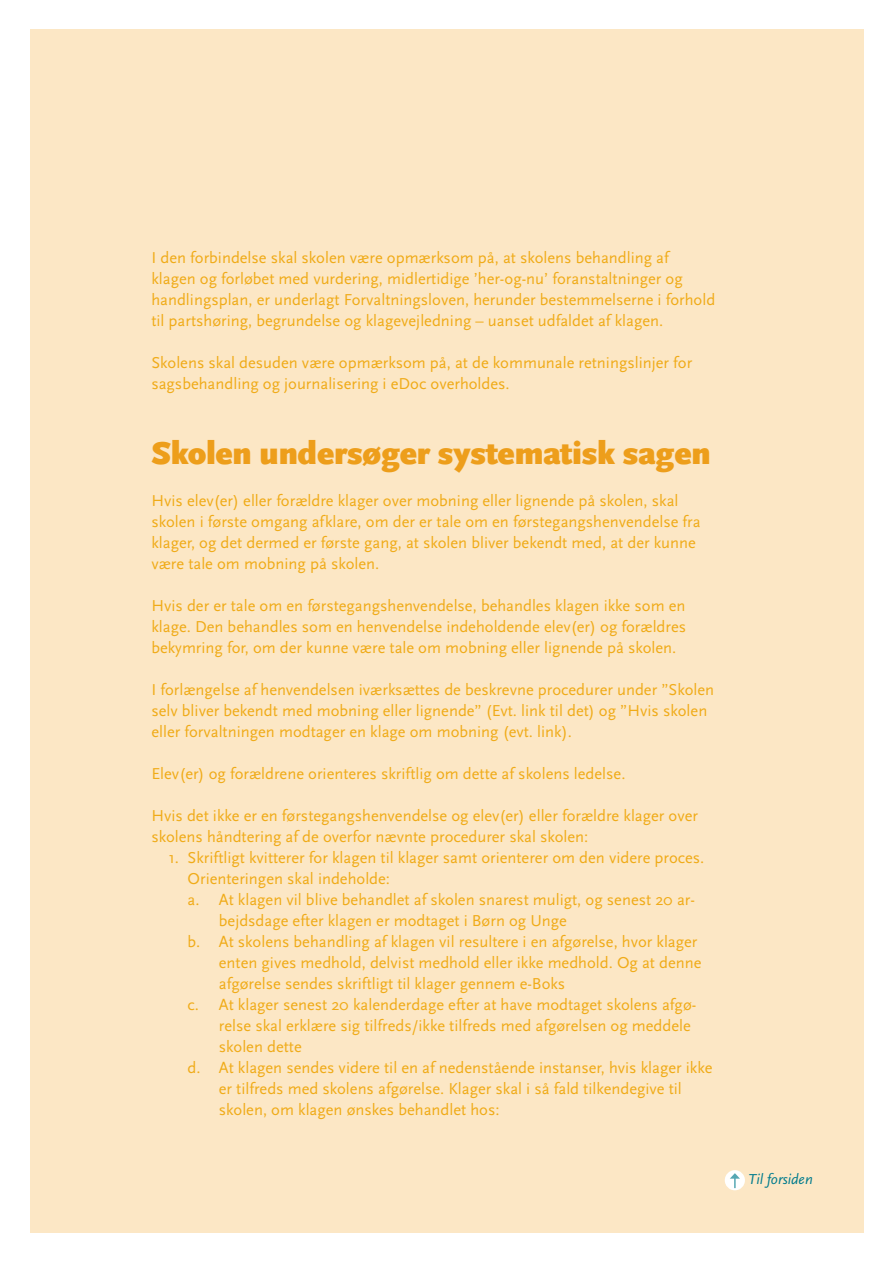
<style>
.page{position:relative;width:893px;height:1263px;background:#fff}
.page>*{position:absolute;margin:0;border:0;box-sizing:border-box;transform-origin:0 0}
.t1{font:900 33px "Scala Sans OT";letter-spacing:-.01em;color:#ed9e1b}
.t2{font:16.5px/21px "Scala Sans OT";color:#f0ab18}
.t3{font:italic 15px "Scala Sans OT";color:#007b8d}
</style>
<div class="page">
<div style="left:30px;top:30px;width:833px;height:1203px;background:#fce7c5"></div>
<div style="left:725px;top:1170px;width:20px;height:20px;background:#fff;border-radius:50%"></div>
<svg style="left:730px;top:1173px;width:10px;height:15px"></svg>
<p class="t2" style="left:151px;top:247px;width:565px">I den forbindelse skal skolen være opmærksom på, at skolens behandling af klagen og forløbet med vurdering, midlertidige ’her-og-nu’ foranstaltninger og handlingsplan, er underlagt Forvaltningsloven, herunder bestemmelserne i forhold til partshøring, begrundelse og klagevejledning – uanset udfaldet af klagen.</p>
<p class="t2" style="left:151px;top:352px;width:542px">Skolens skal desuden være opmærksom på, at de kommunale retningslinjer for sagsbehandling og journalisering i eDoc overholdes.</p>
<h1 class="t1" style="left:151px;top:434px;width:561px">Skolen undersøger systematisk sagen</h1>
<p class="t2" style="left:151px;top:490px;width:551px">Hvis elev(er) eller forældre klager over mobning eller lignende på skolen, skal skolen i første omgang afklare, om der er tale om en førstegangshenvendelse fra klager, og det dermed er første gang, at skolen bliver bekendt med, at der kunne være tale om mobning på skolen.</p>
<p class="t2" style="left:151px;top:595px;width:536px;text-align:justify">Hvis der er tale om en førstegangshenvendelse, behandles klagen ikke som en klage. Den behandles som en henvendelse indeholdende elev(er) og forældres bekymring for, om der kunne være tale om mobning eller lignende på skolen.</p>
<p class="t2" style="left:151px;top:679px;width:564px">I forlængelse af henvendelsen iværksættes de beskrevne procedurer under ”Skolen selv bliver bekendt med mobning eller lignende” (Evt. link til det) og ”Hvis skolen eller forvaltningen modtager en klage om mobning (evt. link).</p>
<p class="t2" style="left:151px;top:763px;width:476px">Elev(er) og forældrene orienteres skriftlig om dette af skolens ledelse.</p>
<p class="t2" style="left:151px;top:805px;width:548px">Hvis det ikke er en førstegangshenvendelse og elev(er) eller forældre klager over skolens håndtering af de overfor nævnte procedurer skal skolen:</p>
<p class="t2" style="left:168px;top:847px;width:537px">1. Skriftligt kvitterer for klagen til klager samt orienterer om den videre proces.</p>
<p class="t2" style="left:188px;top:868px;width:204px">Orienteringen skal indeholde:</p>
<p class="t2" style="left:188px;top:889px;width:509px">a. At klagen vil blive behandlet af skolen snarest muligt, og senest 20 ar-</p>
<p class="t2" style="left:219px;top:911px;width:350px">bejdsdage efter klagen er modtaget i Børn og Unge</p>
<p class="t2" style="left:188px;top:932px;width:511px">b. At skolens behandling af klagen vil resultere i en afgørelse, hvor klager</p>
<p class="t2" style="left:219px;top:953px;width:484px">enten gives medhold, delvist medhold eller ikke medhold. Og at denne</p>
<p class="t2" style="left:219px;top:974px;width:348px">afgørelse sendes skriftligt til klager gennem e-Boks</p>
<p class="t2" style="left:188px;top:995px;width:510px">c. At klager senest 20 kalenderdage efter at have modtaget skolens afgø-</p>
<p class="t2" style="left:219px;top:1016px;width:473px">relse skal erklære sig tilfreds/ikke tilfreds med afgørelsen og meddele</p>
<p class="t2" style="left:219px;top:1037px;width:84px">skolen dette</p>
<p class="t2" style="left:187px;top:1058px;width:526px">d. At klagen sendes videre til en af nedenstående instanser, hvis klager ikke</p>
<p class="t2" style="left:219px;top:1079px;width:465px">er tilfreds med skolens afgørelse. Klager skal i så fald tilkendegive til</p>
<p class="t2" style="left:219px;top:1100px;width:282px">skolen, om klagen ønskes behandlet hos:</p>
<p class="t3" style="left:748px;top:1171px;width:66px">Til forsiden</p>
</div>
